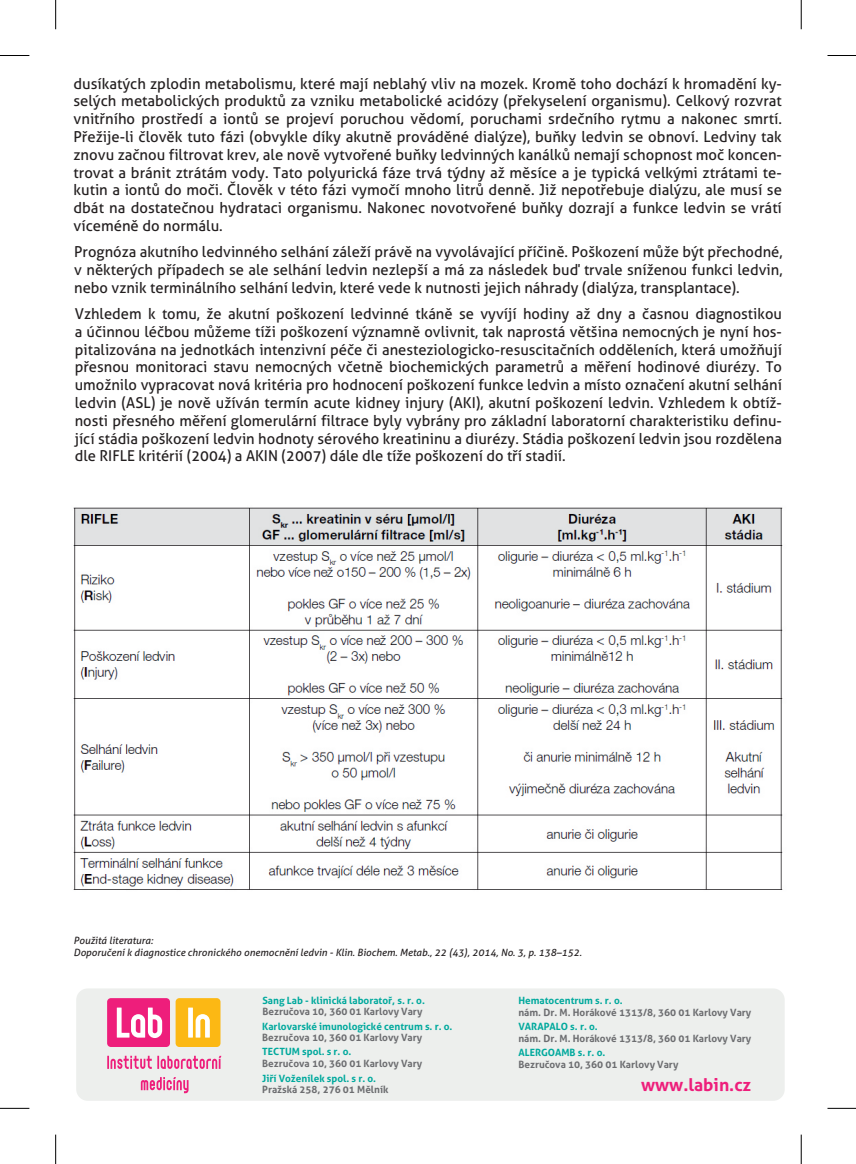
<style>
.page{position:relative;width:856px;height:1164px;background:#fff}
.page>*{position:absolute;margin:0;border:0;box-sizing:border-box;transform-origin:0 0}
.t1{font:700 17.5px "Aller";color:#ee1e7b}
.t2{font:15px/17.8px "Aller";color:#231f20;text-align:justify}
.t3{font:700 10px "Aller";color:#6c6d70}
.t4{font:700 10px "Aller";color:#00a99d}
.t5{font:italic 10px/11.8px "Aller";color:#231f20}
</style>
<div class="page">
<div style="left:76px;top:988px;width:708px;height:112px;background:#edefed;border-radius:11px"></div>
<svg style="left:107px;top:1055px;width:114px;height:14px"></svg>
<svg style="left:141px;top:1077px;width:47px;height:16px"></svg>
<div style="left:107px;top:998px;width:63px;height:49px;background:#ee1e7b;border-radius:4px"></div>
<div style="left:175px;top:998px;width:45px;height:49px;background:#fcb814;border-radius:4px"></div>
<div style="left:188px;top:1007px;width:5px;height:30px;background:#fff"></div>
<svg style="left:195px;top:1014px;width:15px;height:23px"></svg>
<svg style="left:117px;top:1007px;width:45px;height:31px"></svg>
<img style="left:73px;top:507px;width:710px;height:383px">
<svg style="left:0;top:1108px;width:29px;height:1px"></svg>
<hr style="left:55px;top:1134px;width:1px;height:30px;background:#000">
<svg style="left:0;top:55px;width:29px;height:1px"></svg>
<svg style="left:55px;top:0;width:1px;height:29px"></svg>
<svg style="left:827px;top:55px;width:28px;height:1px"></svg>
<svg style="left:800px;top:0;width:1px;height:29px"></svg>
<svg style="left:827px;top:1108px;width:28px;height:1px"></svg>
<hr style="left:800px;top:1134px;width:1px;height:30px;background:#000">
<p class="t2" style="left:73px;top:76px;width:709px">dusíkatých zplodin metabolismu, které mají neblahý vliv na mozek. Kromě toho dochází k hromadění ky&shy;selých metabolických produktů za vzniku metabolické acidózy (překyselení organismu). Celkový rozvrat vnitřního prostředí a iontů se projeví poruchou vědomí, poruchami srdečního rytmu a nakonec smrtí.<br>Přežije-li člověk tuto fázi (obvykle díky akutně prováděné dialýze), buňky ledvin se obnoví. Ledviny tak znovu začnou filtrovat krev, ale nově vytvořené buňky ledvinných kanálků nemají schopnost moč koncen&shy;trovat a bránit ztrátám vody. Tato polyurická fáze trvá týdny až měsíce a je typická velkými ztrátami te&shy;kutin a iontů do moči. Člověk v této fázi vymočí mnoho litrů denně. Již nepotřebuje dialýzu, ale musí se dbát na dostatečnou hydrataci organismu. Nakonec novotvořené buňky dozrají a funkce ledvin se vrátí víceméně do normálu.</p>
<p class="t2" style="left:74px;top:244px;width:709px">Prognóza akutního ledvinného selhání záleží právě na vyvolávající příčině. Poškození může být přechodné, v některých případech se ale selhání ledvin nezlepší a má za následek buď trvale sníženou funkci ledvin, nebo vznik terminálního selhání ledvin, které vede k nutnosti jejich náhrady (dialýza, transplantace).</p>
<p class="t2" style="left:75px;top:306px;width:708px">Vzhledem k tomu, že akutní poškození ledvinné tkáně se vyvíjí hodiny až dny a časnou diagnostikou a účinnou léčbou můžeme tíži poškození významně ovlivnit, tak naprostá většina nemocných je nyní hos&shy;pitalizována na jednotkách intenzivní péče či anesteziologicko-resuscitačních odděleních, která umožňují přesnou monitoraci stavu nemocných včetně biochemických parametrů a měření hodinové diurézy. To umožnilo vypracovat nová kritéria pro hodnocení poškození funkce ledvin a místo označení akutní selhání ledvin (ASL) je nově užíván termín acute kidney injury (AKI), akutní poškození ledvin. Vzhledem k obtíž&shy;nosti přesného měření glomerulární filtrace byly vybrány pro základní laboratorní charakteristiku definu&shy;jící stádia poškození ledvin hodnoty sérového kreatininu a diurézy. Stádia poškození ledvin jsou rozdělena dle RIFLE kritérií (2004) a AKIN (2007) dále dle tíže poškození do tří stadií.</p>
<p class="t5" style="left:73px;top:935px;width:510px">Použitá literatura:<br>Doporučení k diagnostice chronického onemocnění ledvin - Klin. Biochem. Metab., 22 (43), 2014, No. 3, p. 138–152.</p>
<p class="t4" style="left:262px;top:996px;width:164px">Sang Lab - klinická laboratoř, s. r. o.</p>
<p class="t3" style="left:262px;top:1008px;width:161px">Bezručova 10, 360 01 Karlovy Vary</p>
<p class="t4" style="left:262px;top:1022px;width:192px">Karlovarské imunologické centrum s. r. o.</p>
<p class="t3" style="left:262px;top:1034px;width:161px">Bezručova 10, 360 01 Karlovy Vary</p>
<p class="t4" style="left:262px;top:1048px;width:91px">TECTUM spol. s r. o.</p>
<p class="t3" style="left:262px;top:1060px;width:161px">Bezručova 10, 360 01 Karlovy Vary</p>
<p class="t4" style="left:518px;top:996px;width:106px">Hematocentrum s. r. o.</p>
<p class="t3" style="left:518px;top:1008px;width:234px">nám. Dr. M. Horákové 1313/8, 360 01 Karlovy Vary</p>
<p class="t4" style="left:518px;top:1022px;width:81px">VARAPALO s. r. o.</p>
<p class="t3" style="left:518px;top:1034px;width:234px">nám. Dr. M. Horákové 1313/8, 360 01 Karlovy Vary</p>
<p class="t4" style="left:518px;top:1048px;width:88px">ALERGOAMB s. r. o.</p>
<p class="t3" style="left:518px;top:1060px;width:161px">Bezručova 10, 360 01 Karlovy Vary</p>
<p class="t4" style="left:262px;top:1074px;width:115px">Jiří Voženílek spol. s r. o.</p>
<p class="t3" style="left:262px;top:1086px;width:128px">Pražská 258, 276 01 Mělník</p>
<p class="t1" style="left:641px;top:1077px;width:112px">www.labin.cz</p>
</div>
